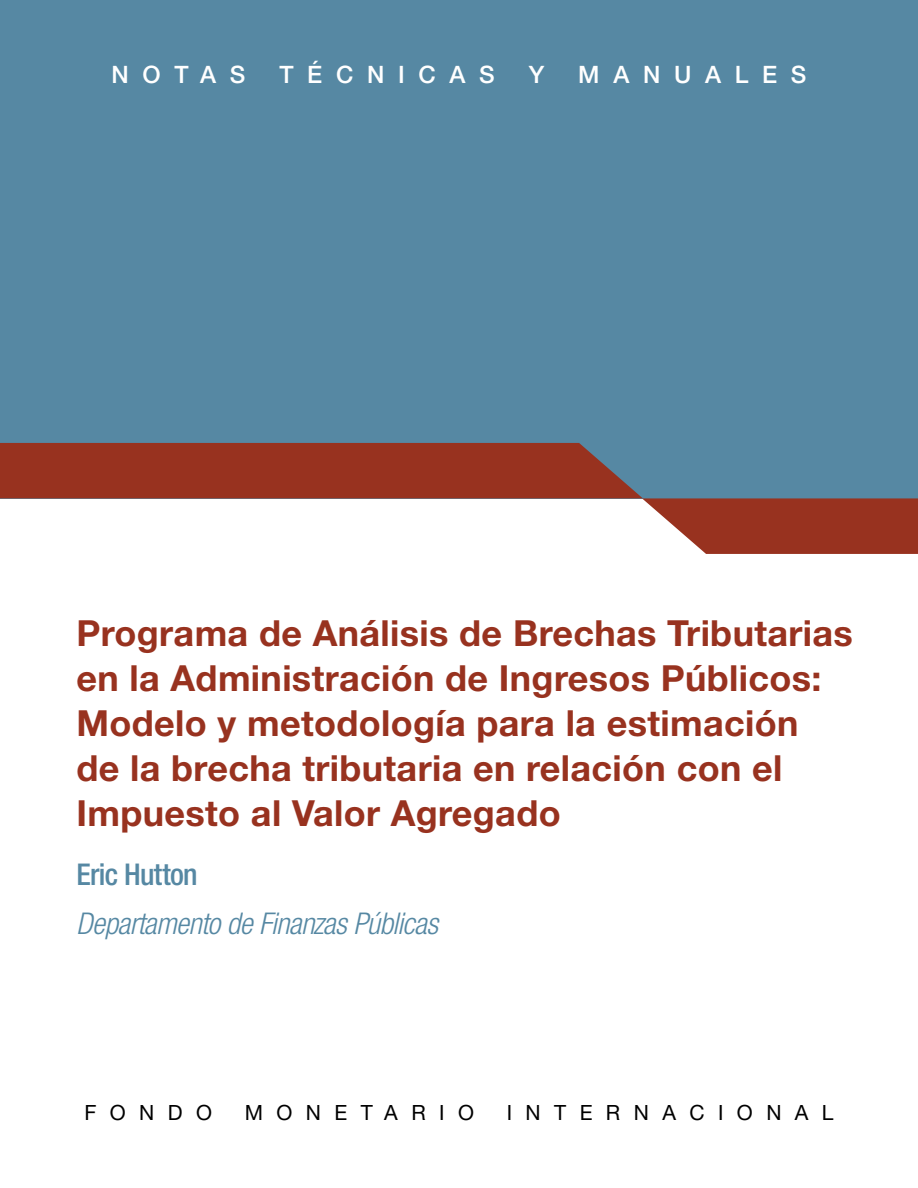
<style>
.page{position:relative;width:918px;height:1188px;background:#fff}
.page>*{position:absolute;margin:0;border:0;box-sizing:border-box;transform-origin:0 0}
.t1{font:700 36px/45px "Helvetica Neue LT Std";letter-spacing:.01em;color:#98321f}
.t2{font:italic 300 condensed 30px "Helvetica Neue LT Std";letter-spacing:-.02em;color:#5688a3}
.t3{font:500 condensed 30px "Helvetica Neue LT Std";letter-spacing:-.025em;color:#5688a3}
.t4{font:500 24px "Helvetica Neue LT Std";letter-spacing:.57em;color:#fff}
.t5{font:21px "Helvetica Neue LT Std";letter-spacing:.64em;color:#000}
</style>
<div class="page">
<div style="left:0;top:0;width:918px;height:499px;background:#5688a3"></div>
<svg style="left:0;top:443px;width:918px;height:111px"></svg>
<p class="t4" style="left:111px;top:60px;width:135px">NOTAS</p>
<p class="t4" style="left:279px;top:60px;width:217px">TÉCNICAS</p>
<p class="t4" style="left:529px;top:60px;width:17px">Y</p>
<p class="t4" style="left:578px;top:60px;width:230px">MANUALES</p>
<p class="t1" style="left:76px;top:610px;width:778px">Programa de Análisis de Brechas Tributarias en la Administración de Ingresos Públicos:<br>Modelo y metodología para la estimación<br>de la brecha tributaria en relación con el Impuesto al Valor Agregado</p>
<p class="t3" style="left:76px;top:856px;width:123px">Eric Hutton</p>
<p class="t2" style="left:76px;top:907px;width:363px">Departamento de Finanzas Públicas</p>
<p class="t5" style="left:84px;top:1100px;width:129px">FONDO</p>
<p class="t5" style="left:245px;top:1100px;width:231px">MONETARIO</p>
<p class="t5" style="left:507px;top:1100px;width:328px">INTERNACIONAL</p>
</div>
